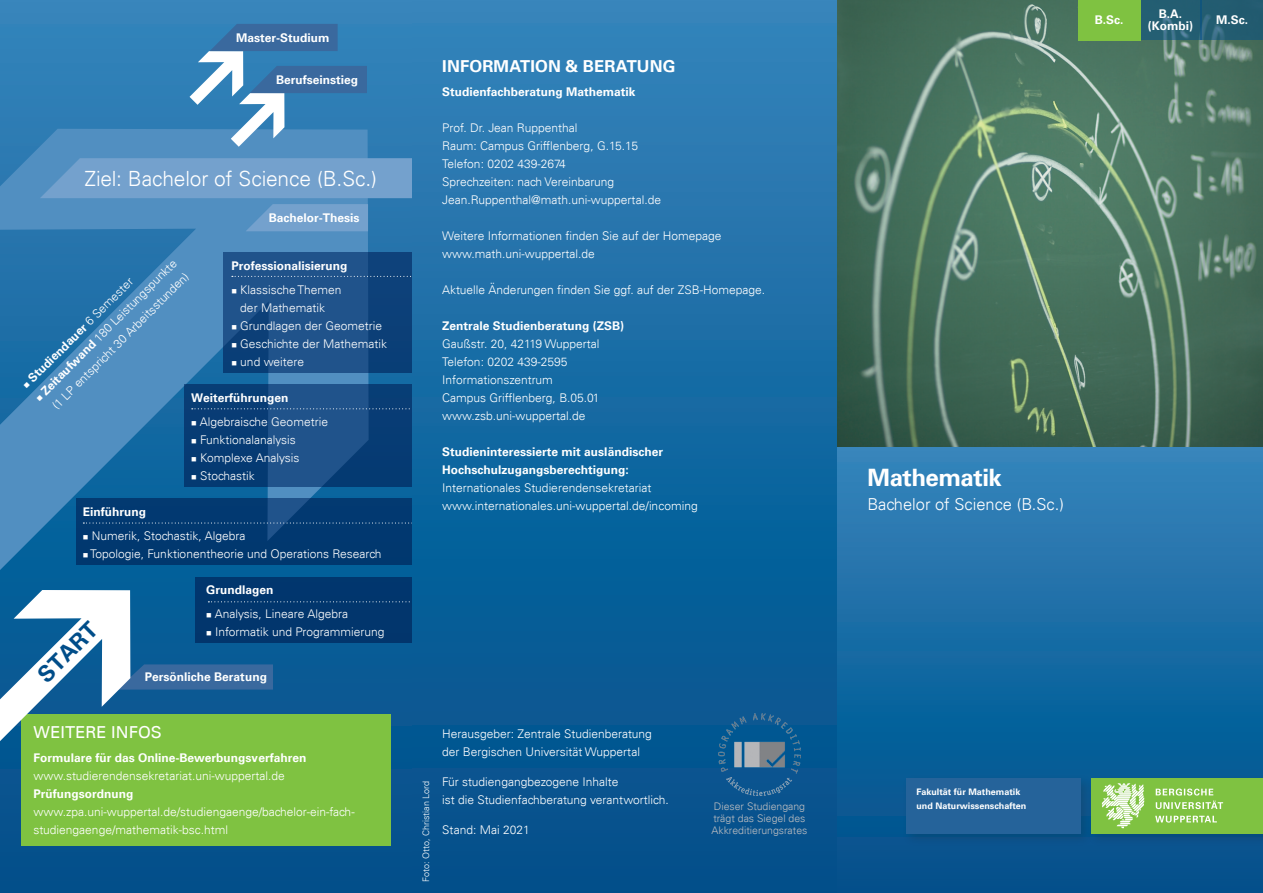
<style>
.page{position:relative;width:1263px;height:893px;background:#fff}
.page>*{position:absolute;margin:0;border:0;box-sizing:border-box;transform-origin:0 0}
.t1{font:700 24px "Univers";letter-spacing:-.02em;color:#fff}
.t2{font:700 22.5px "Univers";color:#004d89}
.t3{font:300 21px "Univers LT";letter-spacing:-.005em;color:#fff}
.t4{font:300 16.5px "Univers LT";color:#fff}
.Headline{font:700 16.5px "Univers";letter-spacing:.01em;color:#fff}
.t5{font:16.5px "Univers LT";letter-spacing:.005em;color:#fff}
.t6{font:300 12px/18px "Univers LT";color:#fff}
.t7{font:700 12px "Univers";color:#fff}
.t8{font:300 10.5px/12px "Univers LT";color:#bcbdc0}
.t9{font:700 9px/13.5px "Univers";color:#fff}
.t10{font:300 9px "Univers LT";color:#fff}
.s1{font-family:"Univers";font-weight:700}
.s2{font-family:"Univers LT";font-weight:300}
</style>
<div class="page">
<svg style="left:0;top:0;width:412px;height:893px;background:#1c6ca5"></svg>
<svg style="left:0;top:129px;width:369px;height:441px;background:#3a80b5"></svg>
<div style="left:40px;top:158px;width:372px;height:40px;background:#74a1cd"></div>
<svg style="left:246px;top:204px;width:122px;height:27px;background:#709ecb"></svg>
<svg style="left:190px;top:24px;width:177px;height:123px;background:#4f8aba"></svg>
<div style="left:21px;top:714px;width:370px;height:132px;background:#7fc241"></div>
<div style="left:195px;top:577px;width:234px;height:66px;background:#01366e"></div>
<svg style="left:0;top:590px;width:412px;height:151px"></svg>
<div style="left:76px;top:499px;width:349px;height:66px;background:#013870"></div>
<svg style="left:83px;top:522px;width:329px;height:2px"></svg>
<svg style="left:184px;top:385px;width:228px;height:102px;background:#10447d"></svg>
<svg style="left:192px;top:408px;width:220px;height:1px"></svg>
<svg style="left:223px;top:253px;width:189px;height:120px;background:#194c84"></svg>
<svg style="left:232px;top:276px;width:180px;height:1px"></svg>
<div style="left:412px;top:0;width:426px;height:893px;background:linear-gradient(to bottom,#3283ba,#004d88)"></div>
<div style="left:838px;top:444px;width:425px;height:449px;background:linear-gradient(to bottom,#3383b9,#004e8a)"></div>
<img style="left:838px;top:0;width:425px;height:446px">
<div style="left:901px;top:773px;width:193px;height:74px;background:#231f20;opacity:.2"></div>
<div style="left:906px;top:778px;width:174px;height:55px;background:#25639a"></div>
<div style="left:1086px;top:774px;width:177px;height:73px;background:#231f20;opacity:.2"></div>
<div style="left:1091px;top:778px;width:172px;height:55px;background:#7fc241"></div>
<svg style="left:1155px;top:816px;width:62px;height:7px"></svg>
<svg style="left:1156px;top:801px;width:67px;height:8px"></svg>
<svg style="left:1156px;top:788px;width:57px;height:7px"></svg>
<svg style="left:1101px;top:783px;width:43px;height:45px"></svg>
<svg style="left:1202px;top:0;width:61px;height:40px;background:#245d72"></svg>
<svg style="left:1140px;top:0;width:62px;height:40px;background:#276174"></svg>
<div style="left:1078px;top:0;width:62px;height:40px;background:#7fc241"></div>
<img style="left:719px;top:714px;width:81px;height:81px">
<p class="t7" style="left:236px;top:30px;width:95px">Master-Studium</p>
<p class="t7" style="left:276px;top:72px;width:84px">Berufseinstieg</p>
<p class="t3" style="left:84px;top:165px;width:294px">Ziel: Bachelor of Science (B.Sc.)</p>
<p class="t7" style="left:269px;top:210px;width:92px">Bachelor-Thesis</p>
<p class="t6" style="left:30px;top:393px;width:197px;text-align:center;rotate:-45deg">■ <span class="s1">Zeitaufwand</span> 180 Leistungspunkte (1 LP entspricht 30 Arbeitsstunden)</p>
<p class="t7" style="left:231px;top:258px;width:118px">Professionalisierung</p>
<p class="t6" style="left:240px;top:280px;width:103px;text-indent:-9px">■ Klassische Themen der Mathematik</p>
<p class="t6" style="left:231px;top:316px;width:152px">■ Grundlagen der Geometrie</p>
<p class="t6" style="left:231px;top:334px;width:157px">■ Geschichte der Mathematik</p>
<p class="t6" style="left:231px;top:352px;width:74px">■ und weitere</p>
<p class="t7" style="left:19px;top:381px;width:153px;rotate:-45deg">■ Studiendauer <span class="s2">6 Semester</span></p>
<p class="t7" style="left:191px;top:390px;width:99px">Weiterführungen</p>
<p class="t6" style="left:191px;top:412px;width:138px">■ Algebraische Geometrie</p>
<p class="t6" style="left:191px;top:430px;width:106px">■ Funktionalanalysis</p>
<p class="t6" style="left:191px;top:448px;width:110px">■ Komplexe Analysis</p>
<p class="t6" style="left:191px;top:466px;width:65px">■ Stochastik</p>
<p class="t7" style="left:83px;top:504px;width:65px">Einführung</p>
<p class="t6" style="left:83px;top:526px;width:164px">■ Numerik, Stochastik, Algebra</p>
<p class="t6" style="left:83px;top:544px;width:300px">■ Topologie, Funktionentheorie und Operations Research</p>
<p class="t2" style="left:32px;top:668px;width:75px;rotate:-45deg">START</p>
<p class="t7" style="left:206px;top:582px;width:69px">Grundlagen</p>
<p class="t6" style="left:206px;top:604px;width:144px">■ Analysis, Lineare Algebra</p>
<p class="t6" style="left:206px;top:622px;width:180px">■ Informatik und Programmierung</p>
<p class="t7" style="left:145px;top:670px;width:124px">Persönliche Beratung</p>
<p class="t5" style="left:34px;top:722px;width:130px">WEITERE INFOS</p>
<p class="t7" style="left:34px;top:750px;width:274px">Formulare für das Online-Bewerbungsverfahren</p>
<p class="t6" style="left:34px;top:766px;width:253px">www.studierendensekretariat.uni-wuppertal.de</p>
<p class="t7" style="left:34px;top:786px;width:101px">Prüfungsordnung</p>
<p class="t6" style="left:34px;top:802px;width:323px">www.zpa.uni-wuppertal.de/studiengaenge/bachelor-ein-fach&shy;studiengaenge/mathematik-bsc.html</p>
<p class="Headline" style="left:442px;top:56px;width:235px">INFORMATION &amp; BERATUNG</p>
<p class="t7" style="left:442px;top:84px;width:195px">Studienfachberatung Mathematik</p>
<p class="t6" style="left:442px;top:118px;width:137px">Prof. Dr. Jean Ruppenthal</p>
<p class="t6" style="left:442px;top:136px;width:197px">Raum: Campus Grifflenberg, G.15.15</p>
<p class="t6" style="left:442px;top:154px;width:125px">Telefon: 0202 439-2674</p>
<p class="t6" style="left:442px;top:172px;width:173px">Sprechzeiten: nach Vereinbarung</p>
<p class="t6" style="left:442px;top:190px;width:220px">Jean.Ruppenthal@math.uni-wuppertal.de</p>
<p class="t6" style="left:442px;top:226px;width:281px">Weitere Informationen finden Sie auf der Homepage</p>
<p class="t6" style="left:442px;top:244px;width:154px">www.math.uni-wuppertal.de</p>
<p class="t6" style="left:442px;top:280px;width:324px">Aktuelle Änderungen finden Sie ggf. auf der ZSB-Homepage.</p>
<p class="t7" style="left:442px;top:318px;width:184px">Zentrale Studienberatung (ZSB)</p>
<p class="t6" style="left:442px;top:334px;width:159px">Gaußstr. 20, 42119 Wuppertal</p>
<p class="t6" style="left:442px;top:352px;width:127px">Telefon: 0202 439-2595</p>
<p class="t6" style="left:442px;top:370px;width:112px">Informationszentrum</p>
<p class="t6" style="left:442px;top:388px;width:159px">Campus Grifflenberg, B.05.01</p>
<p class="t6" style="left:442px;top:406px;width:145px">www.zsb.uni-wuppertal.de</p>
<p class="t7" style="left:442px;top:444px;width:222px">Studieninteressierte mit ausländischer</p>
<p class="t7" style="left:442px;top:462px;width:188px">Hochschulzugangsberechtigung:</p>
<p class="t6" style="left:442px;top:478px;width:211px">Internationales Studierendensekretariat</p>
<p class="t6" style="left:442px;top:496px;width:257px">www.internationales.uni-wuppertal.de/incoming</p>
<p class="t10" style="left:421px;top:882px;width:102px;rotate:-90deg">Foto: Otto, Christian Lord</p>
<p class="t6" style="left:442px;top:724px;width:211px">Herausgeber: Zentrale Studienberatung</p>
<p class="t6" style="left:442px;top:742px;width:199px">der Bergischen Universität Wuppertal</p>
<p class="t6" style="left:442px;top:772px;width:178px">Für studiengangbezogene Inhalte</p>
<p class="t6" style="left:442px;top:790px;width:228px">ist die Studienfachberatung verantwortlich.</p>
<p class="t6" style="left:442px;top:820px;width:89px">Stand: Mai 2021</p>
<p class="t8" style="left:713px;top:800px;width:94px">Dieser Studiengang trägt das Siegel des</p>
<p class="t8" style="left:711px;top:824px;width:98px">Akkreditierungsrates</p>
<p class="t7" style="left:1159px;top:7px;width:25px">B.A.</p>
<p class="t7" style="left:1148px;top:19px;width:47px">(Kombi)</p>
<p class="t7" style="left:1095px;top:13px;width:30px">B.Sc.</p>
<p class="t7" style="left:1216px;top:13px;width:34px">M.Sc.</p>
<p class="t1" style="left:867px;top:463px;width:136px">Mathematik</p>
<p class="t4" style="left:867px;top:494px;width:198px">Bachelor of Science (B.Sc.)</p>
<p class="t9" style="left:916px;top:785px;width:112px">Fakultät für Mathematik und Naturwissenschaften</p>
</div>
